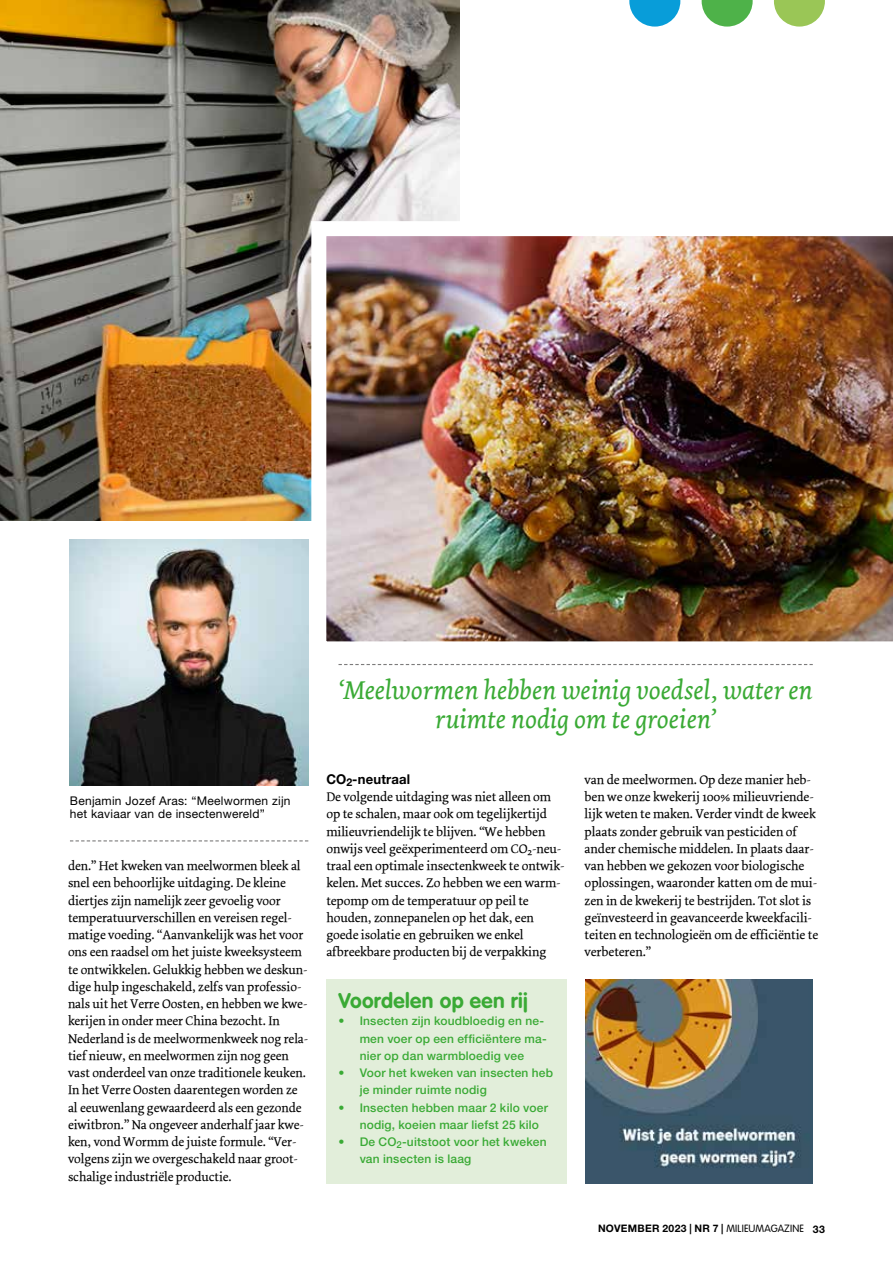
<style>
.page{position:relative;width:893px;height:1263px;background:#fff}
.page>*{position:absolute;margin:0;border:0;box-sizing:border-box;transform-origin:0 0}
.MM_streamer{font:italic 27px/28.5px "Dolly";letter-spacing:-.005em;color:#3aaa35;text-align:center}
.MM_kaderkop{font:700 21px "VAG Rounded Std";letter-spacing:.02em;color:#3aaa35}
.MM_tussenkop{font:700 13.5px "Helvetica Neue LT Std";letter-spacing:.015em;color:#000}
.MM_bodytekst{font:13.2px/17.2px "Dolly Roman";letter-spacing:-.005em;color:#000}
.MM_kader_body{font:500 12px/17.2px "Helvetica Neue LT Std";letter-spacing:.015em;color:#3aaa35}
.MM_fotobijschrift_2{font:12px/13.5px "Helvetica Neue LT Std";letter-spacing:.02em;color:#000}
.t1{font:700 10.35px "Helvetica Neue LT Std";letter-spacing:.03em;color:#000}
.s1{font-family:"VAG Rounded Std";font-weight:300}
.s2{font-size:10.5px}
</style>
<div class="page">
<svg style="left:774px;top:0;width:51px;height:27px"></svg>
<svg style="left:629px;top:0;width:51px;height:27px"></svg>
<svg style="left:702px;top:0;width:51px;height:27px"></svg>
<img style="left:0;top:0;width:460px;height:521px">
<img style="left:304px;top:214px;width:589px;height:450px">
<div style="left:326px;top:979px;width:241px;height:204px;background:#e2eeda"></div>
<svg style="left:338px;top:664px;width:475px;height:1px"></svg>
<svg style="left:70px;top:840px;width:238px;height:1px"></svg>
<img style="left:70px;top:539px;width:238px;height:247px">
<img style="left:585px;top:979px;width:227px;height:204px">
<p class="MM_fotobijschrift_2" style="left:70px;top:794px;width:222px">Benjamin Jozef Aras: “Meelwormen zijn het kaviaar van de insectenwereld”</p>
<p class="MM_bodytekst" style="left:68px;top:857px;width:242px">den.” Het kweken van meelwormen bleek al snel een behoorlijke uitdaging. De kleine diertjes zijn namelijk zeer gevoelig voor temperatuurverschillen en vereisen regel&shy;matige voeding. “Aanvankelijk was het voor ons een raadsel om het juiste kweeksysteem te ontwikkelen. Gelukkig hebben we deskun&shy;dige hulp ingeschakeld, zelfs van professio&shy;nals uit het Verre Oosten, en hebben we kwe&shy;kerijen in onder meer China bezocht. In Nederland is de meelwormenkweek nog rela&shy;tief nieuw, en meelwormen zijn nog geen vast onderdeel van onze traditionele keuken.<br>In het Verre Oosten daarentegen worden ze al eeuwenlang gewaardeerd als een gezonde eiwitbron.” Na ongeveer anderhalf jaar kwe&shy;ken, vond Wormm de juiste formule. “Ver&shy;volgens zijn we overgeschakeld naar groot&shy;schalige industriële productie.</p>
<p class="MM_streamer" style="left:338px;top:676px;width:476px">‘Meelwormen hebben weinig voedsel, water en ruimte nodig om te groeien’</p>
<p class="MM_tussenkop" style="left:326px;top:771px;width:86px">CO<sub>2</sub>-neutraal</p>
<p class="MM_bodytekst" style="left:326px;top:788px;width:240px">De volgende uitdaging was niet alleen om op te schalen, maar ook om tegelijkertijd milieuvriendelijk te blijven. “We hebben onwijs veel geëxperimenteerd om CO<sub>2</sub>-neu&shy;traal een optimale insectenkweek te ontwik&shy;kelen. Met succes. Zo hebben we een warm&shy;tepomp om de temperatuur op peil te houden, zonnepanelen op het dak, een goede isolatie en gebruiken we enkel afbreekbare producten bij de verpakking</p>
<p class="MM_kaderkop" style="left:338px;top:988px;width:191px">Voordelen op een rij</p>
<p class="MM_kader_body" style="left:360px;top:1012px;width:189px;text-indent:-21px">• Insecten zijn koudbloedig en ne&shy;men voer op een efficiëntere ma&shy;nier op dan warmbloedig vee</p>
<p class="MM_kader_body" style="left:360px;top:1064px;width:195px;text-indent:-21px">• Voor het kweken van insecten heb je minder ruimte nodig</p>
<p class="MM_kader_body" style="left:360px;top:1099px;width:190px;text-indent:-21px">• Insecten hebben maar 2 kilo voer nodig, koeien maar liefst 25 kilo</p>
<p class="MM_kader_body" style="left:360px;top:1133px;width:188px;text-indent:-21px">• De CO<sub>2</sub>-uitstoot voor het kweken van insecten is laag</p>
<p class="MM_bodytekst" style="left:585px;top:771px;width:235px">van de meelwormen. Op deze manier heb&shy;ben we onze kwekerij 100% milieuvriende&shy;lijk weten te maken. Verder vindt de kweek plaats zonder gebruik van pesticiden of ander chemische middelen. In plaats daar&shy;van hebben we gekozen voor biologische oplossingen, waaronder katten om de mui&shy;zen in de kwekerij te bestrijden. Tot slot is geïnvesteerd in geavanceerde kweekfacili&shy;teiten en technologieën om de efficiëntie te verbeteren.”</p>
<p class="t1" style="left:598px;top:1222px;width:228px">November 2023 | NR 7 | <span class="s1">MILIEUMAGAZINE</span> <span class="s2">33</span></p>
</div>
